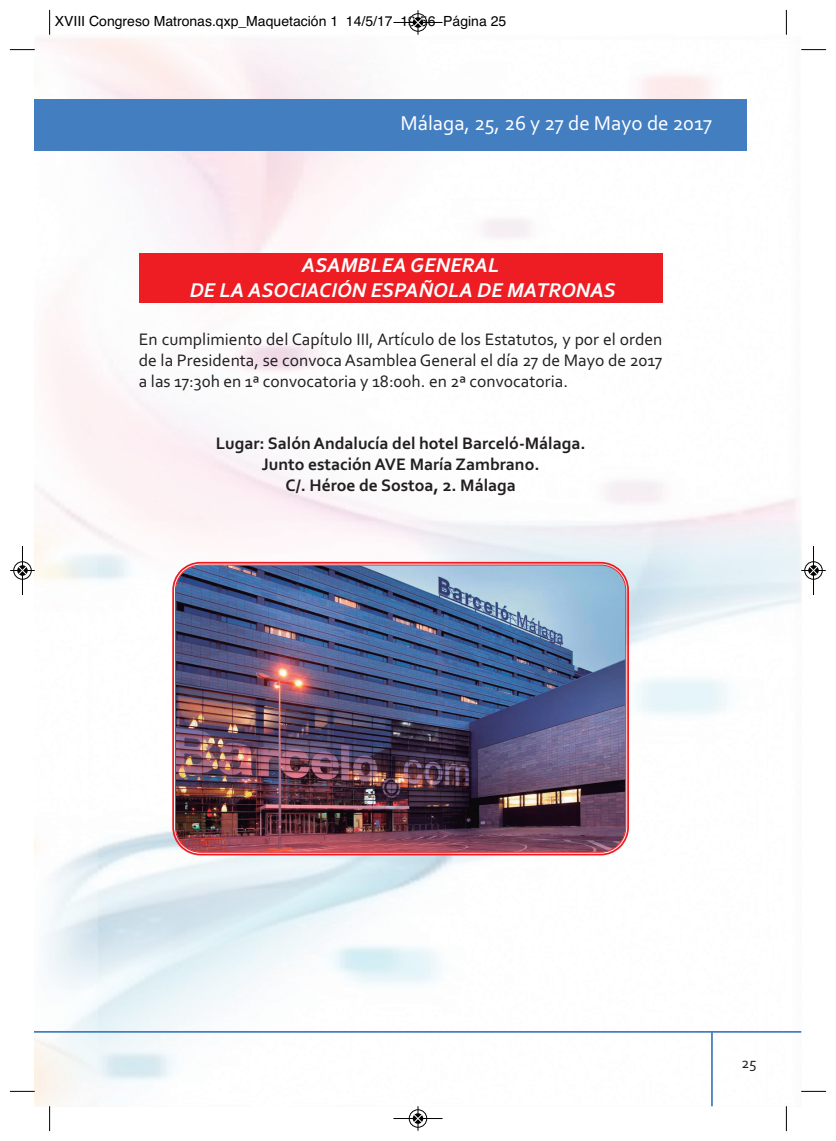
<style>
.page{position:relative;width:836px;height:1141px;background:#fff}
.page>*{position:absolute;margin:0;border:0;box-sizing:border-box;transform-origin:0 0}
.t1{font:italic 700 21px/25.2px "Corbel";color:#fff;text-align:center}
.t2{font:21px "Corbel";color:#fff}
.t3{font:17.5px/21px "Corbel";color:#231f20;text-align:justify}
.t4{font:700 17.5px/21px "Corbel";color:#231f20;text-align:center}
.t5{font:15.4px "Corbel";color:#231f20}
.t6{font:14px "Helvetica";color:#000}
</style>
<div class="page">
<img style="left:35px;top:37px;width:766px;height:1069px">
<hr style="left:35px;top:1031px;width:766px;height:2px;background:#437ec1">
<div style="left:35px;top:99px;width:712px;height:51px;background:#437ec1"></div>
<hr style="left:711px;top:1032px;width:2px;height:74px;background:#437ec1">
<div style="left:139px;top:253px;width:523px;height:50px;background:#ee1d23"></div>
<svg style="left:171px;top:561px;width:459px;height:295px"></svg>
<img style="left:175px;top:564px;width:451px;height:289px">
<svg style="left:49px;top:10px;width:1px;height:25px"></svg>
<svg style="left:10px;top:49px;width:25px;height:1px"></svg>
<svg style="left:786px;top:10px;width:1px;height:25px"></svg>
<svg style="left:801px;top:49px;width:25px;height:1px"></svg>
<svg style="left:49px;top:1106px;width:1px;height:25px"></svg>
<svg style="left:10px;top:1091px;width:25px;height:1px"></svg>
<svg style="left:786px;top:1106px;width:1px;height:25px"></svg>
<svg style="left:801px;top:1091px;width:25px;height:1px"></svg>
<div style="left:409px;top:13px;width:18px;height:19px;border:1px solid #fff;border-radius:50%"></div>
<hr style="left:393px;top:22px;width:49px;height:1px;background:#000">
<div style="left:409px;top:14px;width:18px;height:17px;border:1px solid #000;border-radius:50%"></div>
<svg style="left:413px;top:10px;width:9px;height:25px"></svg>
<div style="left:409px;top:1109px;width:18px;height:19px;border:1px solid #fff;border-radius:50%"></div>
<hr style="left:393px;top:1118px;width:49px;height:1px;background:#000">
<div style="left:409px;top:1110px;width:18px;height:17px;border:1px solid #000;border-radius:50%"></div>
<svg style="left:413px;top:1106px;width:9px;height:25px"></svg>
<div style="left:13px;top:561px;width:19px;height:19px;border:1px solid #fff;border-radius:50%"></div>
<hr style="left:22px;top:546px;width:1px;height:49px;background:#000">
<div style="left:14px;top:562px;width:17px;height:17px;border:1px solid #000;border-radius:50%"></div>
<svg style="left:10px;top:566px;width:25px;height:9px"></svg>
<div style="left:804px;top:561px;width:19px;height:19px;border:1px solid #fff;border-radius:50%"></div>
<hr style="left:813px;top:546px;width:1px;height:49px;background:#000">
<div style="left:804px;top:562px;width:18px;height:17px;border:1px solid #000;border-radius:50%"></div>
<svg style="left:801px;top:566px;width:25px;height:9px"></svg>
<p class="t6" style="left:55px;top:16px;width:453px">XVIII Congreso Matronas.qxp_Maquetación 1 14/5/17 19:56 Página 25</p>
<p class="t2" style="left:400px;top:115px;width:313px">Málaga, 25, 26 y 27 de Mayo de 2017</p>
<p class="t1" style="left:190px;top:255px;width:427px">ASAMBLEA GENERAL<br>DE LA ASOCIACIÓN ESPAÑOLA DE MATRONAS</p>
<p class="t3" style="left:139px;top:331px;width:525px">En cumplimiento del Capítulo III, Artículo de los Estatutos, y por el orden de la Presidenta, se convoca Asamblea General el día 27 de Mayo de 2017 a las 17:30h en 1ª convocatoria y 18:00h. en 2ª convocatoria.</p>
<p class="t4" style="left:216px;top:434px;width:371px">Lugar: Salón Andalucía del hotel Barceló‐Málaga.<br>Junto estación AVE María Zambrano.<br>C/. Héroe de Sostoa, 2. Málaga</p>
<p class="t5" style="left:742px;top:1057px;width:16px">25</p>
</div>
